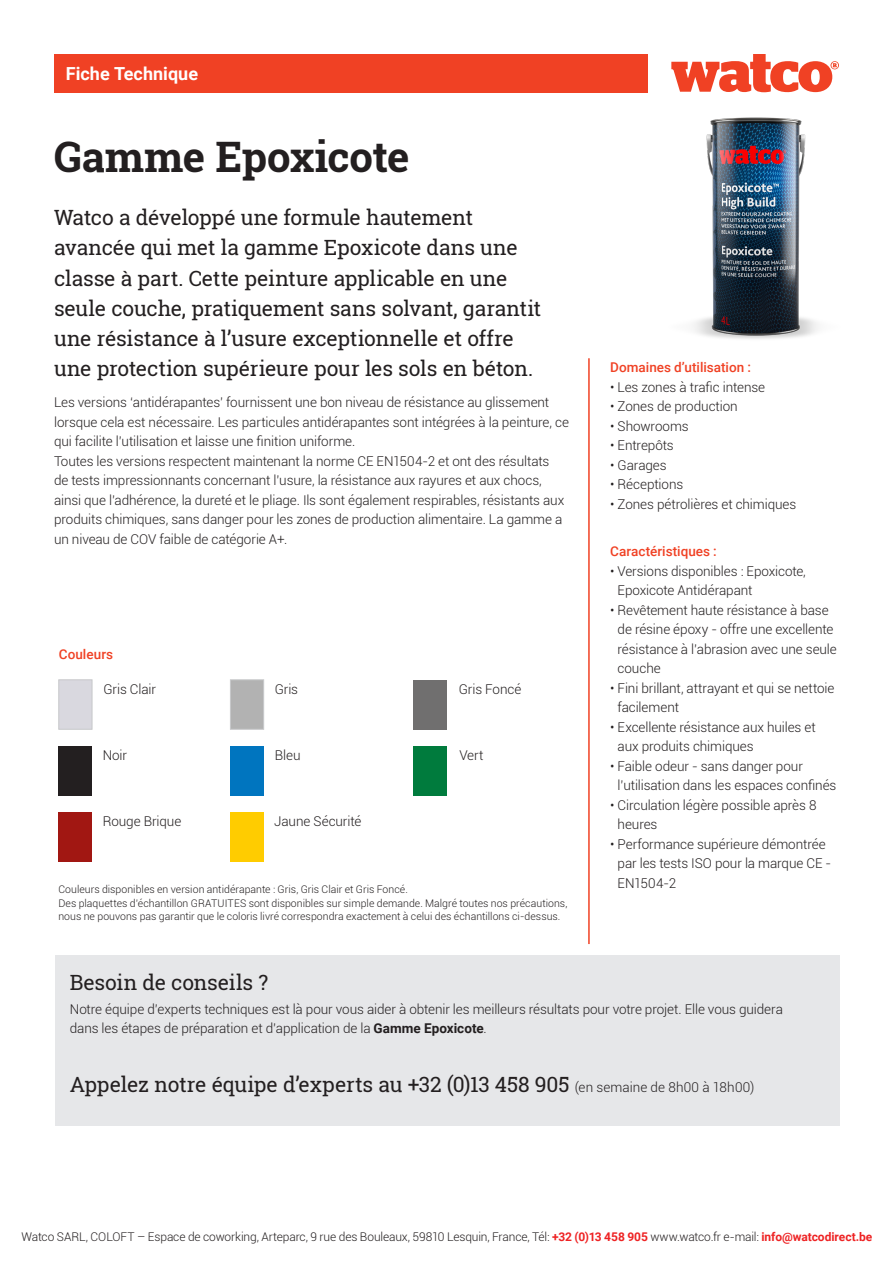
<style>
.page{position:relative;width:893px;height:1263px;background:#fff}
.page>*{position:absolute;margin:0;border:0;box-sizing:border-box;transform-origin:0 0}
.t1{font:700 42px "Roboto Slab";letter-spacing:-.01em;color:#231f20}
.t2{font:21px/30px "Roboto Slab";letter-spacing:-.01em;color:#231f20}
.t3{font:700 18px "Roboto";color:#fff}
.t4{font:300 13.5px/19.5px "Roboto";letter-spacing:-.01em;color:#231f20}
.t5{font:500 13.5px "Roboto";color:#f04124}
.t6{font:300 12px "Roboto";letter-spacing:-.01em;color:#231f20}
.t7{font:300 10.5px/13.5px "Roboto";color:#231f20}
.s1{font-weight:700}
.s2{font-family:"Roboto";font-weight:300;font-size:13.5px}
.s3{font-weight:700;color:#ee2324}
</style>
<div class="page">
<div style="left:54px;top:54px;width:593px;height:38px;background:#f04124"></div>
<svg style="left:671px;top:54px;width:168px;height:22px"></svg>
<hr style="left:588px;top:358px;width:2px;height:586px;background:#f04124">
<div style="left:55px;top:956px;width:784px;height:170px;background:#e6e7e9"></div>
<div style="left:58px;top:679px;width:34px;height:51px;background:#d9d8df;border:1px solid #c7c8ca"></div>
<div style="left:58px;top:746px;width:34px;height:50px;background:#231f20"></div>
<div style="left:230px;top:679px;width:34px;height:51px;background:#b2b2b2;border:1px solid #c7c8ca"></div>
<div style="left:414px;top:680px;width:33px;height:49px;background:#706f6f"></div>
<div style="left:58px;top:812px;width:34px;height:50px;background:#a11712"></div>
<div style="left:231px;top:746px;width:33px;height:50px;background:#0075bf"></div>
<div style="left:414px;top:746px;width:33px;height:50px;background:#007b3d"></div>
<div style="left:230px;top:812px;width:33px;height:50px;background:#fc0"></div>
<img style="left:589px;top:76px;width:244px;height:263px">
<p class="t3" style="left:66px;top:61px;width:134px">Fiche Technique</p>
<p class="t1" style="left:54px;top:128px;width:357px">Gamme Epoxicote</p>
<p class="t2" style="left:54px;top:203px;width:489px">Watco a développé une formule hautement avancée qui met la gamme Epoxicote dans une classe à part. Cette peinture applicable en une seule couche, pratiquement sans solvant, garantit une résistance à l’usure exceptionnelle et offre une protection supérieure pour les sols en béton.</p>
<p class="t4" style="left:54px;top:392px;width:516px">Les versions ‘antidérapantes’ fournissent une bon niveau de résistance au glissement lorsque cela est nécessaire. Les particules antidérapantes sont intégrées à la peinture, ce qui facilite l’utilisation et laisse une finition uniforme.</p>
<p class="t4" style="left:54px;top:451px;width:512px">Toutes les versions respectent maintenant la norme CE EN1504-2 et ont des résultats de tests impressionnants concernant l’usure, la résistance aux rayures et aux chocs, ainsi que l’adhérence, la dureté et le pliage. Ils sont également respirables, résistants aux produits chimiques, sans danger pour les zones de production alimentaire. La gamme a un niveau de COV faible de catégorie A+.</p>
<p class="t5" style="left:59px;top:644px;width:56px">Couleurs</p>
<p class="t4" style="left:103px;top:679px;width:54px">Gris Clair</p>
<p class="t4" style="left:275px;top:679px;width:25px">Gris</p>
<p class="t4" style="left:459px;top:679px;width:64px">Gris Foncé</p>
<p class="t4" style="left:103px;top:745px;width:26px">Noir</p>
<p class="t4" style="left:275px;top:745px;width:27px">Bleu</p>
<p class="t4" style="left:459px;top:745px;width:26px">Vert</p>
<p class="t4" style="left:103px;top:811px;width:80px">Rouge Brique</p>
<p class="t4" style="left:274px;top:811px;width:89px">Jaune Sécurité</p>
<p class="t7" style="left:58px;top:882px;width:351px">Couleurs disponibles en version antidérapante : Gris, Gris Clair et Gris Foncé.</p>
<p class="t7" style="left:58px;top:896px;width:510px">Des plaquettes d’échantillon GRATUITES sont disponibles sur simple demande. Malgré toutes nos précautions, nous ne pouvons pas garantir que le coloris livré correspondra exactement à celui des échantillons ci-dessus.</p>
<p class="t5" style="left:610px;top:358px;width:142px">Domaines d’utilisation :</p>
<p class="t4" style="left:610px;top:377px;width:156px">• Les zones à trafic intense</p>
<p class="t4" style="left:610px;top:396px;width:129px">• Zones de production</p>
<p class="t4" style="left:610px;top:416px;width:80px">• Showrooms</p>
<p class="t4" style="left:610px;top:435px;width:65px">• Entrepôts</p>
<p class="t4" style="left:610px;top:455px;width:58px">• Garages</p>
<p class="t4" style="left:610px;top:474px;width:75px">• Réceptions</p>
<p class="t4" style="left:610px;top:494px;width:188px">• Zones pétrolières et chimiques</p>
<p class="t5" style="left:610px;top:542px;width:108px">Caractéristiques :</p>
<p class="t4" style="left:618px;top:561px;width:190px;text-indent:-7px">• Versions disponibles : Epoxicote,<br>Epoxicote Antidérapant</p>
<p class="t4" style="left:618px;top:600px;width:221px;text-indent:-7px">• Revêtement haute résistance à base de résine époxy - offre une excellente résistance à l’abrasion avec une seule couche</p>
<p class="t4" style="left:618px;top:678px;width:218px;text-indent:-7px">• Fini brillant, attrayant et qui se nettoie facilement</p>
<p class="t4" style="left:618px;top:717px;width:200px;text-indent:-7px">• Excellente résistance aux huiles et aux produits chimiques</p>
<p class="t4" style="left:618px;top:756px;width:220px;text-indent:-7px">• Faible odeur - sans danger pour l’utilisation dans les espaces confinés</p>
<p class="t4" style="left:618px;top:795px;width:200px;text-indent:-7px">• Circulation légère possible après 8 heures</p>
<p class="t4" style="left:618px;top:834px;width:215px;text-indent:-7px">• Performance supérieure démontrée par les tests ISO pour la marque CE -<br>EN1504-2</p>
<p class="t2" style="left:70px;top:967px;width:200px">Besoin de conseils ?</p>
<p class="t4" style="left:70px;top:999px;width:715px">Notre équipe d’experts techniques est là pour vous aider à obtenir les meilleurs résultats pour votre projet. Elle vous guidera dans les étapes de préparation et d’application de la <span class="s1">Gamme Epoxicote</span>.</p>
<p class="t2" style="left:70px;top:1069px;width:686px">Appelez notre équipe d’experts au +32 (0)13 458 905 <span class="s2">(en semaine de 8h00 à 18h00)</span></p>
<p class="t6" style="left:22px;top:1228px;width:852px">Watco SARL, COLOFT – Espace de coworking, Arteparc, 9 rue des Bouleaux, 59810 Lesquin, France, Tél: <span class="s3">+32 (0)13 458 905</span> www.watco.fr e-mail: <span class="s3">info@watcodirect.be</span></p>
</div>
